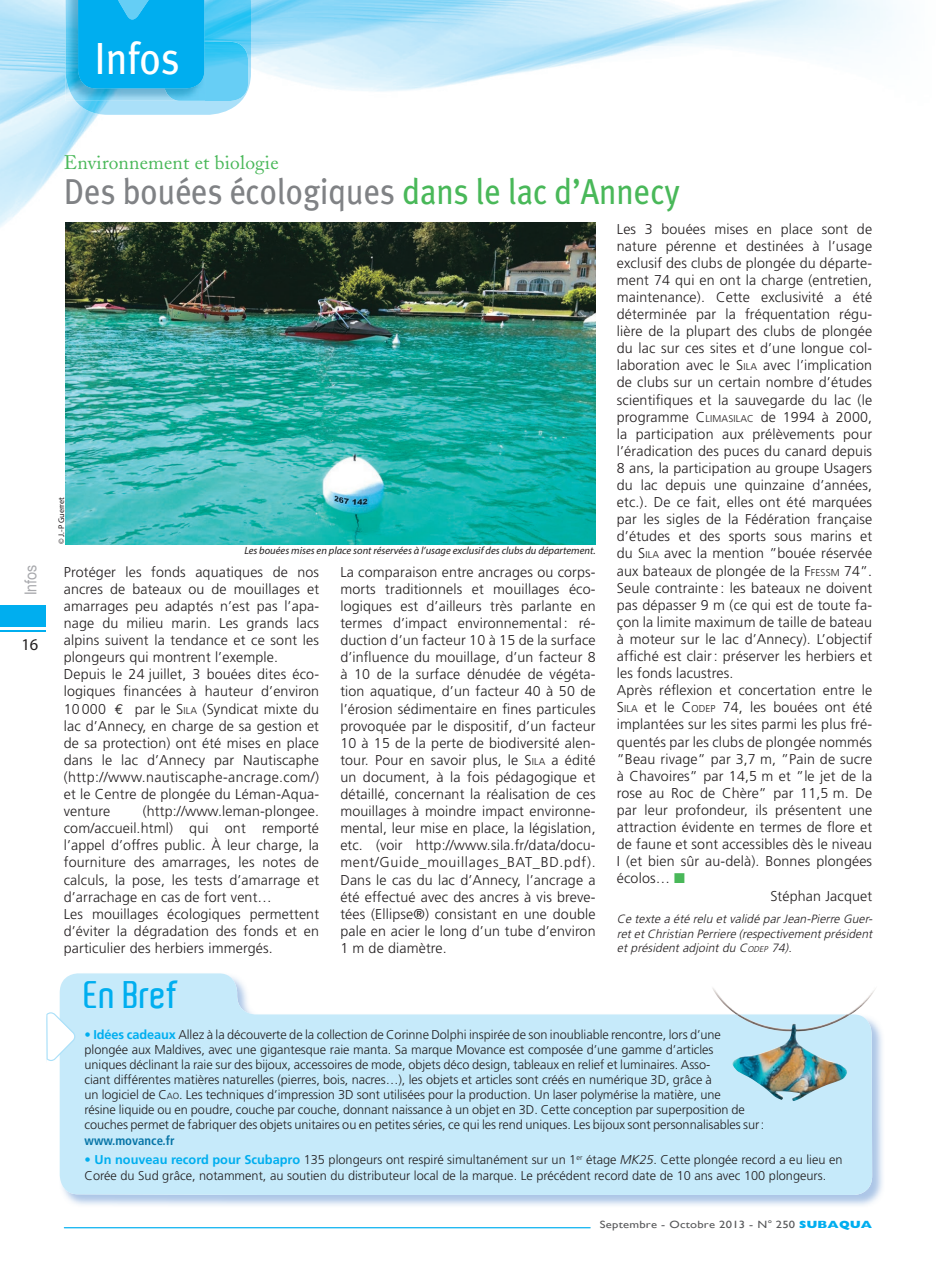
<style>
.page{position:relative;width:936px;height:1263px;background:#fff}
.page>*{position:absolute;margin:0;border:0;box-sizing:border-box;transform-origin:0 0}
.t1{font:45px "Meta Plus";color:#fff;scale:.9 1}
.t2{font:600 37.5px "Aldo";color:#00aeef}
.t3{font:36px "Meta Plus";color:#808285;scale:.9 1}
.t4{font:19.5px "Adobe Caslon";letter-spacing:.01em;color:#49b859}
.t5{font:16.5px "Helvetica Neue";color:#a8a9ad;scale:.85 1}
.t6{font:16.5px "Myriad Pro";color:#231f20}
.t7{font:300 14.25px/17.1px "Frutiger";letter-spacing:.01em;color:#231f20}
.t8{font:300 12.75px/15px "Frutiger LT Std";letter-spacing:-.005em;color:#231f20}
.t9{font:700 condensed 12.75px "Frutiger LT Std";color:#0775a7}
.t10{font:italic 300 12px/14.4px "Frutiger";color:#231f20;text-align:justify}
.t11{font:italic 10.5px "Myriad Pro";color:#231f20}
.t12{font:10.5px "Gill Sans";letter-spacing:.02em;color:#57585a;scale:1.2 1}
.t13{font:8.25px "Myriad Pro";color:#231f20}
.s1{color:#49b859}
.s2{font-family:"Euro Mono";font-weight:400}
.s3{font-size:10.05px}
.s4{font-size:8.4px}
.s5{font-weight:700;color:#00aeef}
.s6{font-size:8.85px}
.s7{font-style:italic}
.s8{font-weight:800;color:#00aeef}
</style>
<div class="page">
<hr style="left:64px;top:1227px;width:526px;height:1px;background:#00aeef">
<img style="left:0;top:0;width:103px;height:227px">
<img style="left:208px;top:0;width:686px;height:262px">
<img style="left:103px;top:222px;width:105px;height:1px">
<hr style="left:0;top:630px;width:45px;height:1px;background:#00aeef">
<div style="left:0;top:606px;width:45px;height:21px;background:#00aeef"></div>
<img style="left:65px;top:223px;width:530px;height:321px">
<img style="left:65px;top:0;width:1px;height:101px">
<img style="left:75px;top:0;width:176px;height:115px">
<img style="left:205px;top:42px;width:43px;height:59px">
<img style="left:66px;top:0;width:139px;height:101px">
<img style="left:165px;top:42px;width:40px;height:59px">
<div style="left:78px;top:0;width:126px;height:88px;background:#00aeef"></div>
<img style="left:59px;top:990px;width:824px;height:216px">
<svg style="left:60px;top:973px;width:812px;height:222px;background:#ccecfa"></svg>
<svg style="left:46px;top:1011px;width:30px;height:52px"></svg>
<img style="left:706px;top:975px;width:176px;height:39px">
<img style="left:732px;top:1014px;width:118px;height:87px">
<h1 class="t1" style="left:95px;top:32px;width:96px">Infos</h1>
<p class="t5" style="left:21px;top:595px;width:38px;rotate:-90deg">Infos</p>
<p class="t6" style="left:21px;top:634px;width:18px">16</p>
<h3 class="t4" style="left:64px;top:151px;width:216px">Environnement et biologie</h3>
<h3 class="t3" style="left:64px;top:170px;width:686px">Des bouées écologiques <span class="s1">dans le lac d’Annecy</span></h3>
<p class="t13" style="left:56px;top:544px;width:48px;rotate:-90deg">© J.-P Guerret</p>
<p class="t11" style="left:244px;top:544px;width:353px">Les bouées mises en place sont réservées à l’usage exclusif des clubs du département.</p>
<p class="t7" style="left:64px;top:563px;width:257px">Protéger les fonds aquatiques de nos ancres de bateaux ou de mouillages et amarrages peu adaptés n’est pas l’apa&shy;nage du milieu marin. Les grands lacs alpins suivent la tendance et ce sont les plongeurs qui montrent l’exemple.<br>Depuis le 24 juillet, 3 bouées dites éco&shy;logiques financées à hauteur d’environ 10 000 <span class="s2">€</span> par le S<span class="s3">ILA</span> (Syndicat mixte du lac d’Annecy, en charge de sa gestion et de sa protection) ont été mises en place dans le lac d’Annecy par Nautiscaphe (http://www.nautiscaphe-ancrage.com/) et le Centre de plongée du Léman-Aqua&shy;venture</p>
<p class="t7" style="left:64px;top:803px;width:257px;text-indent:79px">(http://www.leman-plongee. com/accueil.html) qui ont remporté l’appel d’offres public. À leur charge, la fourniture des amarrages, les notes de calculs, la pose, les tests d’amarrage et d’arrachage en cas de fort vent…<br>Les mouillages écologiques permettent d’éviter la dégradation des fonds et en particulier des herbiers immergés.</p>
<p class="t7" style="left:340px;top:563px;width:257px;text-align:justify">La comparaison entre ancrages ou corps&shy;morts traditionnels et mouillages éco&shy;logiques est d’ailleurs très parlante en termes d’impact environnemental : ré&shy;duction d’un facteur 10 à 15 de la surface d’influence du mouillage, d’un facteur 8 à 10 de la surface dénudée de végéta&shy;tion aquatique, d’un facteur 40 à 50 de l’érosion sédimentaire en fines particules provoquée par le dispositif, d’un facteur 10 à 15 de la perte de biodiversité alen&shy;tour. Pour en savoir plus, le S<span class="s3">ILA</span> a édité un document, à la fois pédagogique et détaillé, concernant la réalisation de ces mouillages à moindre impact environne&shy;mental, leur mise en place, la législation, etc. (voir http://www.sila.fr/data/docu&shy;ment/Guide_mouillages_BAT_BD.pdf).<br>Dans le cas du lac d’Annecy, l’ancrage a été effectué avec des ancres à vis breve&shy;tées (Ellipse®) consistant en une double pale en acier le long d’un tube d’environ 1 m de diamètre.</p>
<p class="t7" style="left:617px;top:220px;width:257px">Les 3 bouées mises en place sont de</p>
<p class="t7" style="left:617px;top:237px;width:257px">nature pérenne et destinées à l’usage</p>
<p class="t7" style="left:617px;top:254px;width:257px">exclusif des clubs de plongée du départe-</p>
<p class="t7" style="left:617px;top:271px;width:257px">ment 74 qui en ont la charge (entretien,</p>
<p class="t7" style="left:617px;top:288px;width:257px">maintenance). Cette exclusivité a été</p>
<p class="t7" style="left:617px;top:305px;width:257px">déterminée par la fréquentation régu-</p>
<p class="t7" style="left:617px;top:323px;width:257px">lière de la plupart des clubs de plongée</p>
<p class="t7" style="left:617px;top:340px;width:257px">du lac sur ces sites et d’une longue col-</p>
<p class="t7" style="left:617px;top:357px;width:257px">laboration avec le S<span class="s3">ILA</span> avec l’implication</p>
<p class="t7" style="left:617px;top:374px;width:257px">de clubs sur un certain nombre d’études</p>
<p class="t7" style="left:617px;top:391px;width:257px">scientifiques et la sauvegarde du lac (le</p>
<p class="t7" style="left:617px;top:408px;width:257px">programme C<span class="s3">LIMASILAC</span> de 1994 à 2000,</p>
<p class="t7" style="left:617px;top:425px;width:257px">la participation aux prélèvements pour</p>
<p class="t7" style="left:617px;top:442px;width:257px">l’éradication des puces du canard depuis</p>
<p class="t7" style="left:617px;top:459px;width:257px">8 ans, la participation au groupe Usagers</p>
<p class="t7" style="left:617px;top:476px;width:257px">du lac depuis une quinzaine d’années,</p>
<p class="t7" style="left:617px;top:494px;width:257px">etc.). De ce fait, elles ont été marquées</p>
<p class="t7" style="left:617px;top:511px;width:257px">par les sigles de la Fédération française</p>
<p class="t7" style="left:617px;top:528px;width:257px">d’études et des sports sous marins et</p>
<p class="t7" style="left:617px;top:545px;width:257px">du S<span class="s3">ILA</span> avec la mention ”bouée réservée</p>
<p class="t7" style="left:617px;top:562px;width:257px">aux bateaux de plongée de la F<span class="s3">FESSM</span> 74”.</p>
<p class="t7" style="left:617px;top:579px;width:257px">Seule contrainte : les bateaux ne doivent</p>
<p class="t7" style="left:617px;top:596px;width:257px">pas dépasser 9 m (ce qui est de toute fa-</p>
<p class="t7" style="left:617px;top:613px;width:257px">çon la limite maximum de taille de bateau</p>
<p class="t7" style="left:617px;top:630px;width:257px">à moteur sur le lac d’Annecy). L’objectif</p>
<p class="t7" style="left:617px;top:647px;width:257px">affiché est clair : préserver les herbiers et</p>
<p class="t7" style="left:617px;top:665px;width:118px">les fonds lacustres.</p>
<p class="t7" style="left:617px;top:682px;width:257px">Après réflexion et concertation entre le</p>
<p class="t7" style="left:617px;top:699px;width:257px">S<span class="s3">ILA</span> et le C<span class="s3">ODEP</span> 74, les bouées ont été</p>
<p class="t7" style="left:617px;top:716px;width:257px">implantées sur les sites parmi les plus fré-</p>
<p class="t7" style="left:617px;top:733px;width:257px">quentés par les clubs de plongée nommés</p>
<p class="t7" style="left:617px;top:750px;width:257px">”Beau rivage” par 3,7 m, ”Pain de sucre</p>
<p class="t7" style="left:617px;top:767px;width:257px">à Chavoires” par 14,5 m et ”le jet de la</p>
<p class="t7" style="left:617px;top:784px;width:257px">rose au Roc de Chère” par 11,5 m. De</p>
<p class="t7" style="left:617px;top:801px;width:257px">par leur profondeur, ils présentent une</p>
<p class="t7" style="left:617px;top:818px;width:257px">attraction évidente en termes de flore et</p>
<p class="t7" style="left:617px;top:836px;width:257px">de faune et sont accessibles dès le niveau</p>
<p class="t7" style="left:617px;top:853px;width:257px">I (et bien sûr au-delà). Bonnes plongées</p>
<p class="t7" style="left:617px;top:870px;width:70px">écolos… <span class="s1">■</span></p>
<p class="t7" style="left:770px;top:887px;width:103px">Stéphan Jacquet</p>
<p class="t10" style="left:617px;top:912px;width:260px">Ce texte a été relu etvalidé parJean-Pierre Guer&shy;retetChristian Perriere (respectivementprésident etprésidentadjointdu C<span class="s4">ODEP</span> 74).</p>
<h2 class="t2" style="left:84px;top:973px;width:96px">En Bref</h2>
<p class="t8" style="left:85px;top:1028px;width:681px"><span class="s5">• Idées cadeaux</span> Allez à la découverte de la collection de Corinne Dolphi inspirée de son inoubliable rencontre, lors d’une plongée aux Maldives, avec une gigantesque raie manta. Sa marque Movance est composée d’une gamme d’articles<br>uniques déclinant la raie sur des bijoux, accessoires de mode, objets déco design, tableaux en relief et luminaires. Asso-<br>ciant différentes matières naturelles (pierres, bois, nacres…), les objets et articles sont créés en numérique 3D, grâce à<br>un logiciel de C<span class="s6">AO</span>. Les techniques d’impression 3D sont utilisées pour la production. Un laser polymérise la matière, une<br>résine liquide ou en poudre, couche par couche, donnant naissance à un objet en 3D. Cette conception par superposition de couches permet de fabriquer des objets unitaires ou en petites séries, ce qui les rend uniques. Les bijoux sont personnalisables sur :</p>
<p class="t9" style="left:85px;top:1133px;width:92px">www.movance.fr</p>
<p class="t8" style="left:85px;top:1152px;width:759px"><span class="s5">• Un nouveau record pour Scubapro</span> 135 plongeurs ont respiré simultanément sur un 1<sup>er</sup> étage <span class="s7">MK25</span>. Cette plongée record a eu lieu en<br>Corée du Sud grâce, notamment, au soutien du distributeur local de la marque. Le précédent record date de 10 ans avec 100 plongeurs.</p>
<p class="t12" style="left:599px;top:1218px;width:228px">Septembre - Octobre 2013 - N° 250 <span class="s8">SUBAQUA</span></p>
</div>
